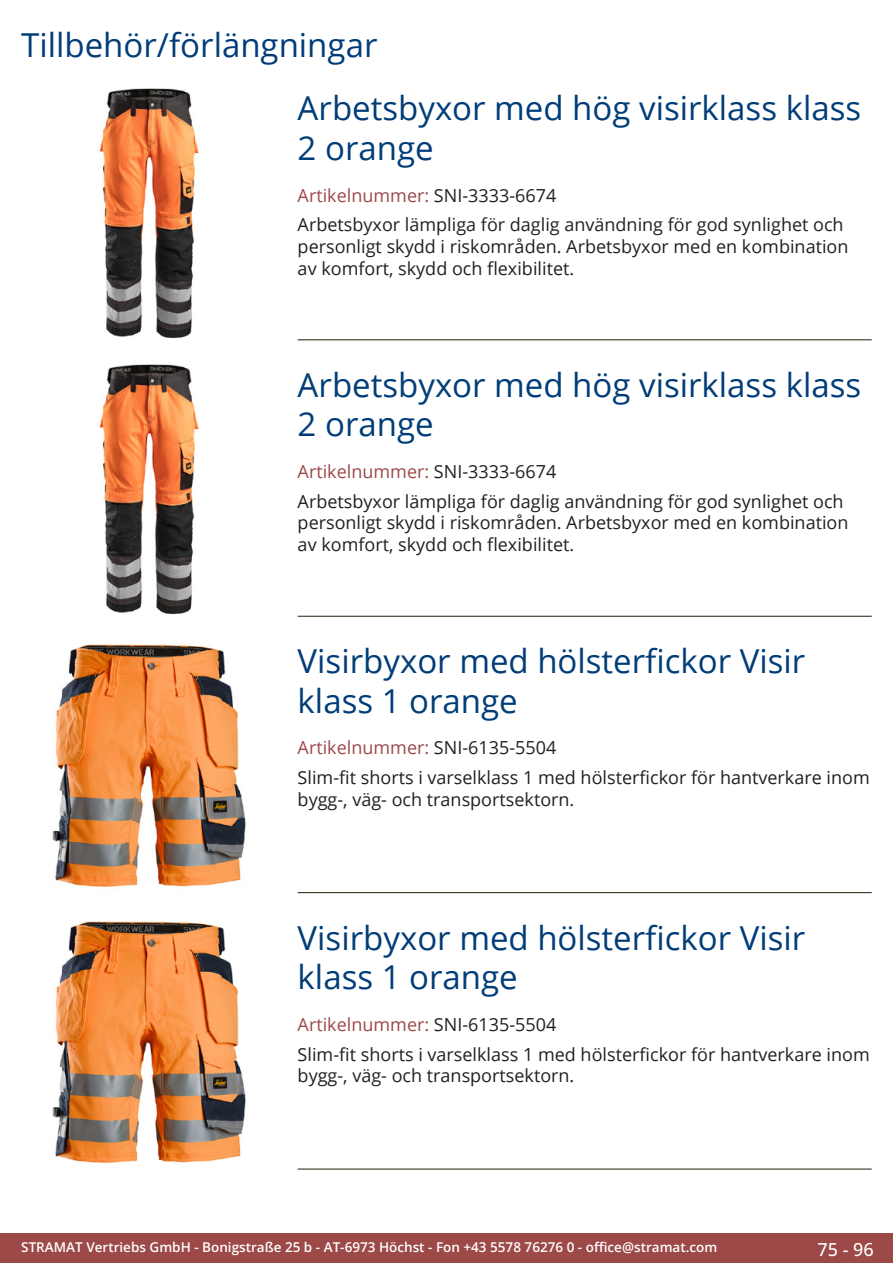
<style>
.page{position:relative;width:893px;height:1263px;background:#fff}
.page>*{position:absolute;margin:0;border:0;box-sizing:border-box;transform-origin:0 0}
.Produkttitel{font:33px/39.6px "Open Sans";color:#003d78}
.RastTitel{font:33px "Open Sans";color:#003d78}
.Beschreibung_Text{font:18px/21.6px "Open Sans";color:#231f20}
.TechDaten_Überschrif{font:18px "Open Sans";color:#9c4948}
.t1{font:500 18px "Open Sans";color:#fff}
.t2{font:600 13.5px "Open Sans";color:#fff}
.s1{color:#231f20}
</style>
<div class="page">
<div style="left:0;top:1233px;width:893px;height:30px;background:#9c4948"></div>
<hr style="left:298px;top:340px;width:574px;height:1px;background:#201d08">
<hr style="left:298px;top:616px;width:574px;height:1px;background:#201d08">
<hr style="left:298px;top:892px;width:574px;height:1px;background:#201d08">
<hr style="left:298px;top:1169px;width:574px;height:1px;background:#201d08">
<img style="left:99px;top:88px;width:100px;height:251px">
<img style="left:99px;top:364px;width:100px;height:251px">
<img style="left:52px;top:644px;width:194px;height:243px">
<img style="left:52px;top:921px;width:194px;height:242px">
<p class="RastTitel" style="left:21px;top:22px;width:358px">Tillbehör/förlängningar</p>
<p class="Produkttitel" style="left:298px;top:88px;width:565px">Arbetsbyxor med hög visirklass klass<br>2 orange</p>
<p class="TechDaten_Überschrif" style="left:298px;top:183px;width:260px">Artikelnummer: <span class="s1">SNI-3333-6674</span></p>
<p class="Beschreibung_Text" style="left:298px;top:214px;width:552px">Arbetsbyxor lämpliga för daglig användning för god synlighet och personligt skydd i riskområden. Arbetsbyxor med en kombination av komfort, skydd och flexibilitet.</p>
<p class="Produkttitel" style="left:298px;top:364px;width:565px">Arbetsbyxor med hög visirklass klass<br>2 orange</p>
<p class="TechDaten_Überschrif" style="left:298px;top:459px;width:260px">Artikelnummer: <span class="s1">SNI-3333-6674</span></p>
<p class="Beschreibung_Text" style="left:298px;top:490px;width:552px">Arbetsbyxor lämpliga för daglig användning för god synlighet och personligt skydd i riskområden. Arbetsbyxor med en kombination av komfort, skydd och flexibilitet.</p>
<p class="Produkttitel" style="left:298px;top:640px;width:509px">Visirbyxor med hölsterfickor Visir klass 1 orange</p>
<p class="TechDaten_Überschrif" style="left:298px;top:735px;width:260px">Artikelnummer: <span class="s1">SNI-6135-5504</span></p>
<p class="Beschreibung_Text" style="left:298px;top:766px;width:574px">Slim-fit shorts i varselklass 1 med hölsterfickor för hantverkare inom bygg-, väg- och transportsektorn.</p>
<p class="Produkttitel" style="left:298px;top:917px;width:509px">Visirbyxor med hölsterfickor Visir klass 1 orange</p>
<p class="TechDaten_Überschrif" style="left:298px;top:1012px;width:260px">Artikelnummer: <span class="s1">SNI-6135-5504</span></p>
<p class="Beschreibung_Text" style="left:298px;top:1043px;width:574px">Slim-fit shorts i varselklass 1 med hölsterfickor för hantverkare inom bygg-, väg- och transportsektorn.</p>
<p class="t2" style="left:21px;top:1238px;width:698px">STRAMAT Vertriebs GmbH - Bonigstraße 25 b - AT-6973 Höchst - Fon +43 5578 76276 0 - office@stramat.com</p>
<p class="t1" style="left:817px;top:1237px;width:58px">75 - 96</p>
</div>
